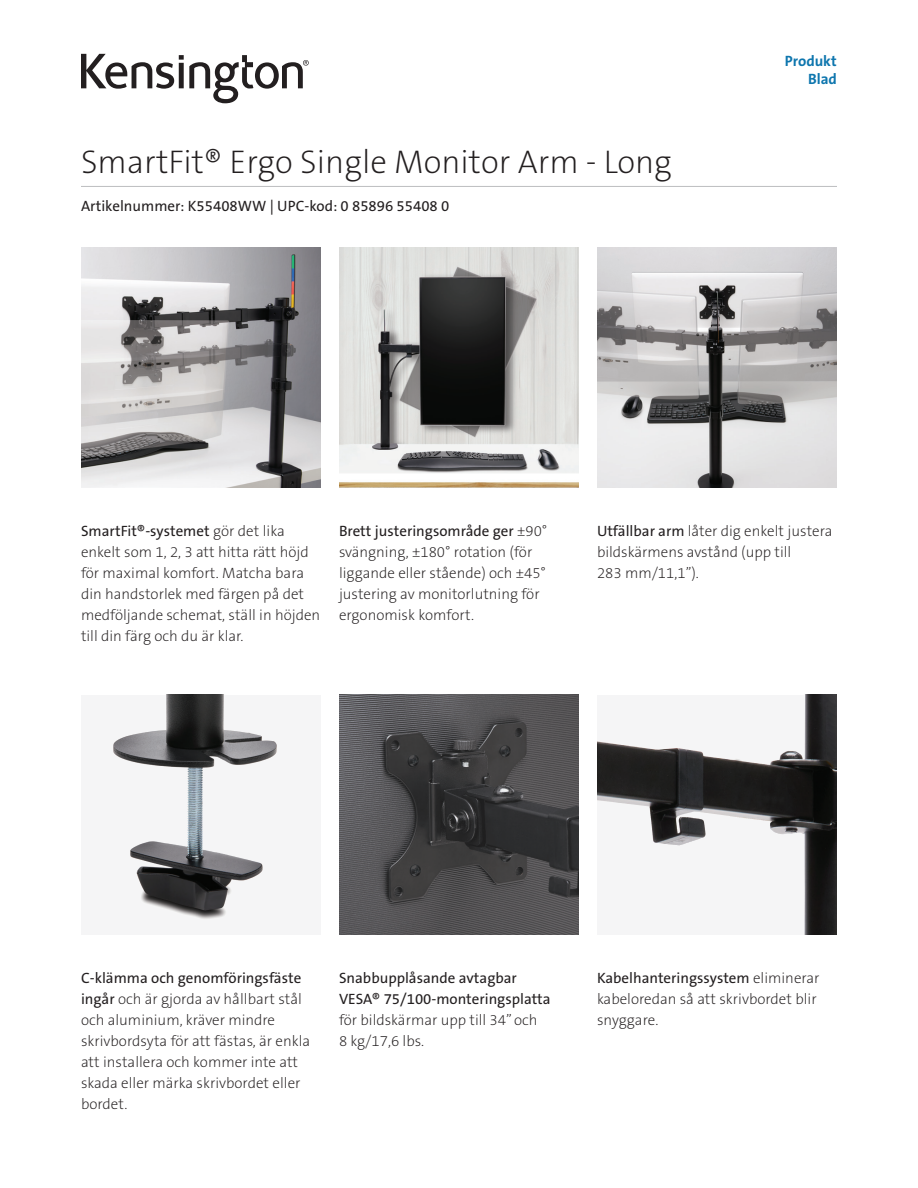
<style>
.page{position:relative;width:918px;height:1188px;background:#fff}
.page>*{position:absolute;margin:0;border:0;box-sizing:border-box;transform-origin:0 0}
.Main_Header{font:33px "The Sans KENSINGTON2 XL";color:#231f20}
.Body{font:15px/21px "The Sans KENSINGTON2 XL";color:#231f20}
.Body-2{font:15px/21px "The Sans KENSINGTON5 Rg";color:#231f20}
.Part_No__UPC{font:15px "The Sans KENSINGTON5 Rg";color:#231f20}
.Part_No__UPC-2{font:15px "The Sans KENSINGTON7 Bd";color:#0e76ae}
.s1{font-family:"The Sans KENSINGTON5 Rg"}
.s2{font-family:"The Sans KENSINGTON2 XL"}
</style>
<div class="page">
<svg style="left:81px;top:54px;width:228px;height:49px"></svg>
<img style="left:597px;top:248px;width:240px;height:240px">
<img style="left:81px;top:248px;width:240px;height:240px">
<img style="left:339px;top:695px;width:240px;height:240px">
<img style="left:339px;top:248px;width:240px;height:240px">
<hr style="left:81px;top:186px;width:756px;height:1px;background:#bcbdc0">
<div style="left:81px;top:695px;width:240px;height:240px;background:#f5f5f6"></div>
<img style="left:113px;top:695px;width:164px;height:224px">
<img style="left:597px;top:695px;width:240px;height:240px">
<p class="Main_Header" style="left:81px;top:144px;width:592px">SmartFit® Ergo Single Monitor Arm - Long</p>
<p class="Part_No__UPC" style="left:81px;top:198px;width:370px">Artikelnummer: K55408WW | UPC-kod: 0 85896 55408 0</p>
<p class="Part_No__UPC-2" style="left:785px;top:53px;width:53px">Produkt</p>
<p class="Part_No__UPC-2" style="left:808px;top:71px;width:30px">Blad</p>
<p class="Body" style="left:81px;top:521px;width:241px"><span class="s1">SmartFit®-systemet</span> gör det lika enkelt som 1, 2, 3 att hitta rätt höjd för maximal komfort. Matcha bara din handstorlek med färgen på det medföljande schemat, ställ in höjden till din färg och du är klar.</p>
<p class="Body" style="left:339px;top:521px;width:210px"><span class="s1">Brett justeringsområde ger</span> ±90° svängning, ±180° rotation (för liggande eller stående) och ±45° justering av monitorlutning för ergonomisk komfort.</p>
<p class="Body" style="left:597px;top:521px;width:237px"><span class="s1">Utfällbar arm</span> låter dig enkelt justera bildskärmens avstånd (upp till<br>283 mm/11,1”).</p>
<p class="Body" style="left:81px;top:968px;width:231px"><span class="s1">C-klämma och genomföringsfäste ingår</span> och är gjorda av hållbart stål och aluminium, kräver mindre skrivbordsyta för att fästas, är enkla att installera och kommer inte att skada eller märka skrivbordet eller bordet.</p>
<p class="Body-2" style="left:339px;top:968px;width:213px">Snabbupplåsande avtagbar<br>VESA® 75/100-monteringsplatta <span class="s2">för bildskärmar upp till 34” och<br>8 kg/17,6 lbs.</span></p>
<p class="Body" style="left:597px;top:968px;width:224px"><span class="s1">Kabelhanteringssystem</span> eliminerar kabeloredan så att skrivbordet blir snyggare.</p>
</div>
